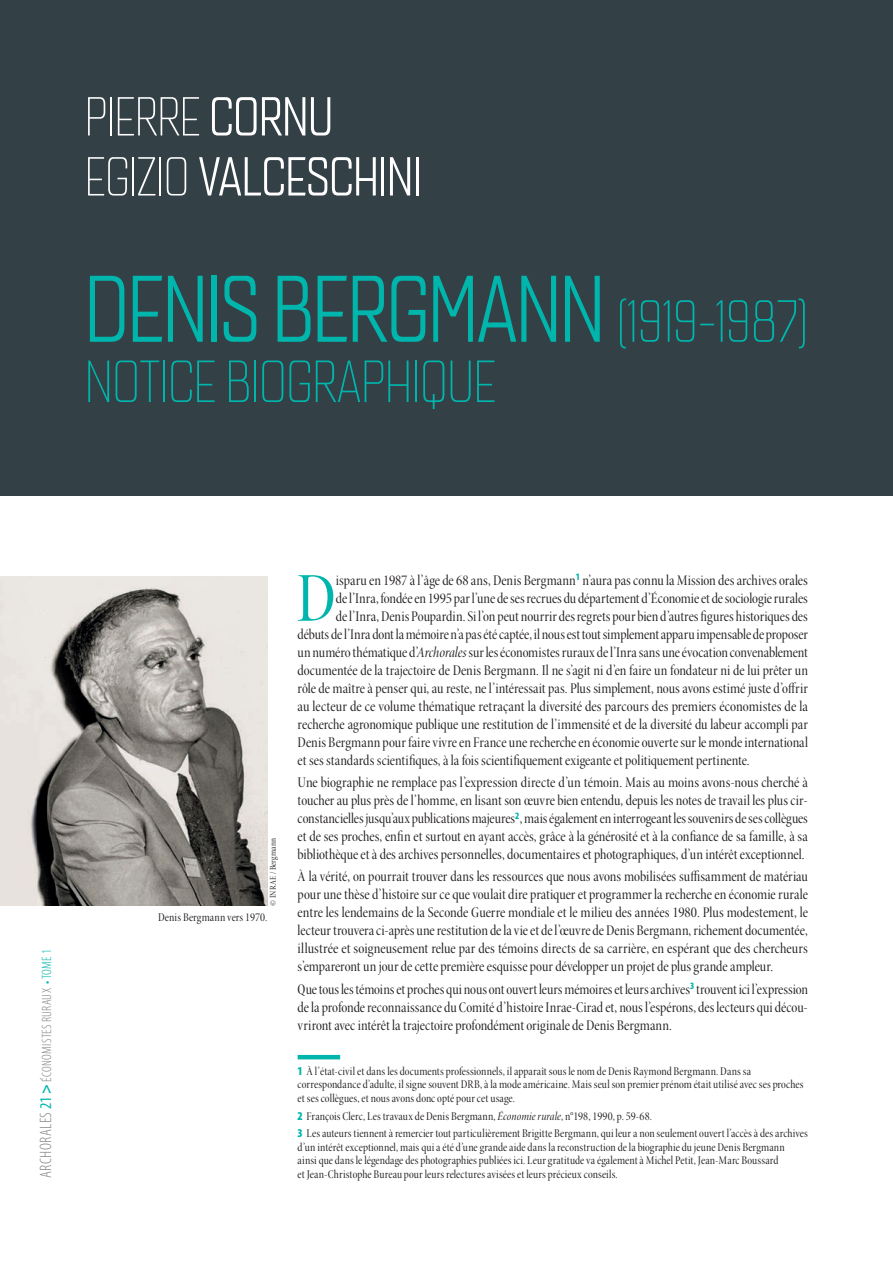
<style>
.page{position:relative;width:893px;height:1263px;background:#fff}
.page>*{position:absolute;margin:0;border:0;box-sizing:border-box;transform-origin:0 0}
.t1{font:93px "Quarca Con Boo";letter-spacing:-.01em;color:#00b5ac}
.t2{font:71.4px "Minion Pro Cn Disp";color:#00b5ac}
.t3{font:58.5px "Quarca Con Lig";color:#00b5ac}
.t4{font:54px "Quarca Con Boo";color:#fff}
.t5{font:54px "Quarca Con Lig";color:#fff}
.t6{font:30px "Quarca Con Boo";color:#00b5ac}
.t7{font:15px/18px "Minion Pro Cn Disp";color:#231f20;text-align:justify}
.t8{font:300 condensed 13.5px "Myriad Pro";letter-spacing:.02em;color:#808285}
.t9{font:12px/13.5px "Minion Pro Cn Disp";letter-spacing:.01em;color:#231f20}
.t10{font:9px "Minion Pro Cn Disp";letter-spacing:.03em;color:#231f20}
.s1{font-family:"Quarca Con Boo"}
.s2{font-family:"Quarca Con Lig"}
.s3{font-family:"Quarca Con Lig";font-size:58.5px}
.s4{font-size:16.5px}
.s5{font-weight:400;font-size:16.5px;color:#00b5ac}
.s6{font-weight:700;font-size:16.5px;color:#00b5ac}
.s7{color:#00b5ac}
.s8{font-family:"Minion Pro Cn It Disp"}
.s9{font-family:"Myriad Pro";font-weight:900;font-stretch:condensed;color:#00b5ac}
</style>
<div class="page">
<div style="left:0;top:0;width:893px;height:495px;background:#334046"></div>
<hr style="left:298px;top:1055px;width:42px;height:4px;background:#00b5ac">
<img style="left:0;top:576px;width:268px;height:330px">
<h3 class="t5" style="left:85px;top:85px;width:250px">PIERRE <span class="s1">CORNU</span></h3>
<h3 class="t4" style="left:85px;top:145px;width:338px"><span class="s2">EGIZIO</span> VALCESCHINI</h3>
<h3 class="t6" style="left:298px;top:261px;width:53px">TITRE</h3>
<h1 class="t1" style="left:85px;top:254px;width:725px">DENIS BERGMANN <span class="s3">(1919-1987)</span></h1>
<h3 class="t3" style="left:85px;top:348px;width:412px">NOTICE BIOGRAPHIQUE</h3>
<p class="t8" style="left:40px;top:1178px;width:230px;rotate:-90deg"><span class="s4">ARCHORALES</span><span class="s5">21</span> <span class="s6">&gt;</span> ÉCONOMISTES RURAUX <span class="s7">• TOME 1</span></p>
<p class="t10" style="left:268px;top:906px;width:69px;rotate:-90deg">© INRAE / Bergmann</p>
<p class="t9" style="left:158px;top:910px;width:111px">Denis Bergmann vers 1970.</p>
<h2 class="t2" style="left:296px;top:555px;width:41px">D</h2>
<p class="t7" style="left:336px;top:571px;width:473px">isparu en 1987 à l’âge de 68 ans, Denis Bergmann<sup>1</sup> n’aura pas connu la Mission des archives orales</p>
<p class="t7" style="left:336px;top:589px;width:474px">de l’Inra, fondée en 1995 par l’une de ses recrues du département d’Économie et de sociologie rurales</p>
<p class="t7" style="left:336px;top:607px;width:473px">de l’Inra, Denis Poupardin. Si l’on peut nourrir des regrets pour bien d’autres figures historiques des</p>
<p class="t7" style="left:298px;top:625px;width:512px">débuts de l’Inra dont la mémoire n’a pas été captée, il nous est tout simplement apparu impensable de proposer</p>
<p class="t7" style="left:298px;top:643px;width:512px">un numéro thématique d’<span class="s8">Archorales</span> sur les économistes ruraux de l’Inra sans une évocation convenablement</p>
<p class="t7" style="left:298px;top:661px;width:512px">documentée de la trajectoire de Denis Bergmann. Il ne s’agit ni d’en faire un fondateur ni de lui prêter un</p>
<p class="t7" style="left:298px;top:679px;width:512px">rôle de maître à penser qui, au reste, ne l’intéressait pas. Plus simplement, nous avons estimé juste d’offrir</p>
<p class="t7" style="left:298px;top:697px;width:512px">au lecteur de ce volume thématique retraçant la diversité des parcours des premiers économistes de la</p>
<p class="t7" style="left:298px;top:715px;width:512px">recherche agronomique publique une restitution de l’immensité et de la diversité du labeur accompli par</p>
<p class="t7" style="left:298px;top:733px;width:512px">Denis Bergmann pour faire vivre en France une recherche en économie ouverte sur le monde international</p>
<p class="t7" style="left:298px;top:751px;width:453px">et ses standards scientifiques, à la fois scientifiquement exigeante et politiquement pertinente.</p>
<p class="t7" style="left:298px;top:774px;width:512px">Une biographie ne remplace pas l’expression directe d’un témoin. Mais au moins avons-nous cherché à toucher au plus près de l’homme, en lisant son œuvre bien entendu, depuis les notes de travail les plus cir&shy;constancielles jusqu’aux publications majeures<sup>2</sup>, mais également en interrogeant les souvenirs de ses collègues et de ses proches, enfin et surtout en ayant accès, grâce à la générosité et à la confiance de sa famille, à sa bibliothèque et à des archives personnelles, documentaires et photographiques, d’un intérêt exceptionnel.</p>
<p class="t7" style="left:298px;top:868px;width:512px">À la vérité, on pourrait trouver dans les ressources que nous avons mobilisées suffisamment de matériau pour une thèse d’histoire sur ce que voulait dire pratiquer et programmer la recherche en économie rurale entre les lendemains de la Seconde Guerre mondiale et le milieu des années 1980. Plus modestement, le lecteur trouvera ci-après une restitution de la vie et de l’œuvre de Denis Bergmann, richement documentée, illustrée et soigneusement relue par des témoins directs de sa carrière, en espérant que des chercheurs s’empareront un jour de cette première esquisse pour développer un projet de plus grande ampleur.</p>
<p class="t7" style="left:298px;top:980px;width:512px">Que tous les témoins et proches qui nous ont ouvert leurs mémoires et leurs archives<sup>3</sup> trouvent ici l’expression de la profonde reconnaissance du Comité d’histoire Inrae-Cirad et, nous l’espérons, des lecteurs qui décou&shy;vriront avec intérêt la trajectoire profondément originale de Denis Bergmann.</p>
<p class="t9" style="left:298px;top:1065px;width:507px"><span class="s9">1</span> À l’état-civil et dans les documents professionnels, il apparaît sous le nom de Denis Raymond Bergmann. Dans sa correspondance d’adulte, il signe souvent DRB, à la mode américaine. Mais seul son premier prénom était utilisé avec ses proches et ses collègues, et nous avons donc opté pour cet usage.</p>
<p class="t9" style="left:298px;top:1107px;width:512px;line-height:17.7px"><span class="s9">2</span> François Clerc, Les travaux de Denis Bergmann, <span class="s8">Économie rurale</span>, n°198, 1990, p. 59-68.<br><span class="s9">3</span> Les auteurs tiennent à remercier tout particulièrement Brigitte Bergmann, qui leur a non seulement ouvert l’accès à des archives</p>
<p class="t9" style="left:298px;top:1141px;width:489px">d’un intérêt exceptionnel, mais qui a été d’une grande aide dans la reconstruction de la biographie du jeune Denis Bergmann ainsi que dans le légendage des photographies publiées ici. Leur gratitude va également à Michel Petit, Jean-Marc Boussard et Jean-Christophe Bureau pour leurs relectures avisées et leurs précieux conseils.</p>
</div>
